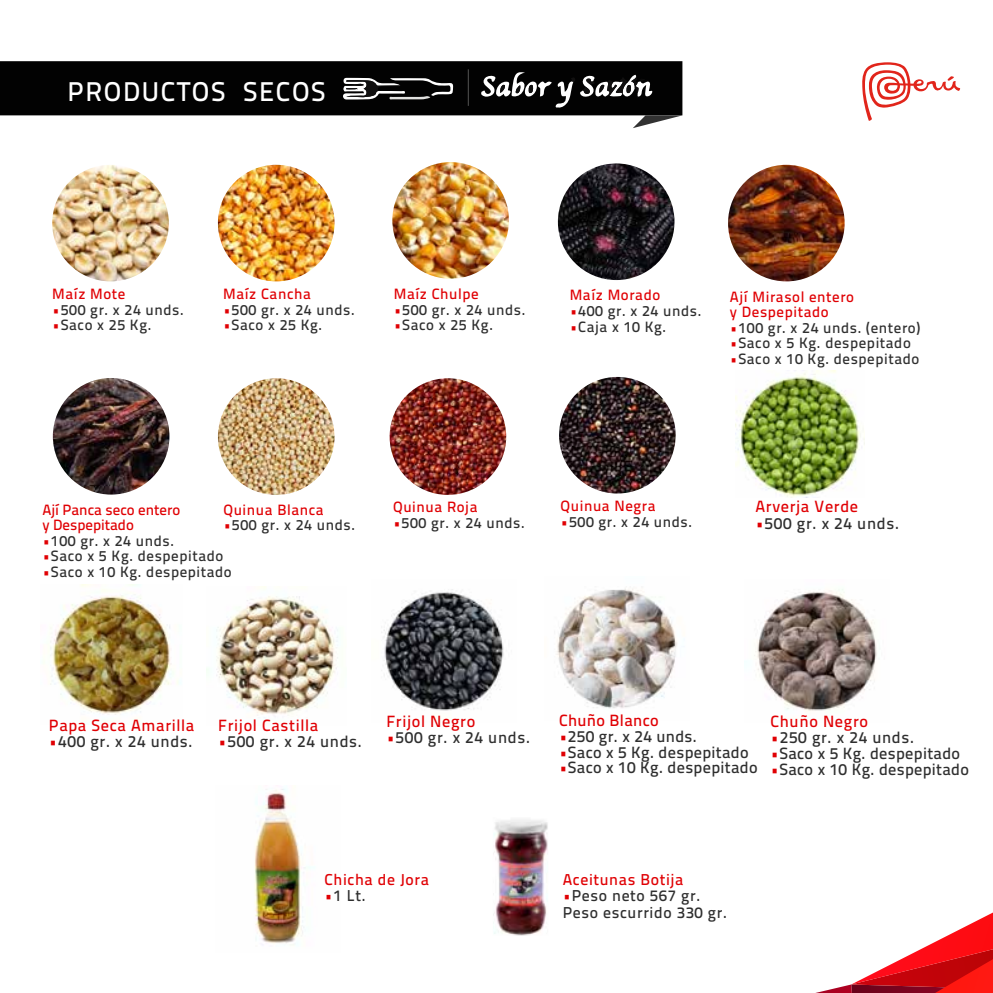
<style>
.page{position:relative;width:993px;height:993px;background:#fff}
.page>*{position:absolute;margin:0;border:0;box-sizing:border-box;transform-origin:0 0}
.t1{font:27.12px "Titillium Text 25 L 600 wt";letter-spacing:.06em;color:#fff}
.t2{font:16.28px "Titillium Text 25 L 600 wt";letter-spacing:.02em;color:#2f2f2f}
.t3{font:16.28px "Titillium Text 25 L 600 wt";letter-spacing:.04em;color:#2f2f2f}
.t4{font:16.28px "Titillium Text 25 L 600 wt";letter-spacing:.04em;color:#e00004}
.t5{font:16.28px "Titillium Text 25 L 600 wt";letter-spacing:.02em;color:#e00004}
.t6{font:15.75px/16.6px "Titillium Text 25 L 600 wt";letter-spacing:.04em;color:#2f2f2f}
.t7{font:15.75px "Titillium Text 25 L 600 wt";letter-spacing:.04em;color:#e00004}
.t8{font:14.88px "Titillium Text 25 L 600 wt";letter-spacing:.04em;color:#2f2f2f}
.t9{font:14.88px/15.6px "Titillium Text 25 L 600 wt";letter-spacing:.04em;color:#e00004}
.t10{font:14.88px/15.6px "Titillium Text 25 L 600 wt";color:#e00004}
.s1{color:#e00004}
</style>
<div class="page">
<img style="left:254px;top:788px;width:60px;height:157px">
<img style="left:493px;top:819px;width:55px;height:116px">
<svg style="left:820px;top:913px;width:172px;height:79px"></svg>
<svg style="left:862px;top:62px;width:98px;height:59px"></svg>
<svg style="left:0;top:61px;width:682px;height:67px"></svg>
<img style="left:52px;top:165px;width:117px;height:116px;border-radius:58px">
<img style="left:392px;top:162px;width:116px;height:116px;border-radius:58px">
<img style="left:557px;top:163px;width:117px;height:117px;border-radius:58px">
<img style="left:218px;top:165px;width:116px;height:116px;border-radius:58px">
<img style="left:559px;top:377px;width:116px;height:116px;border-radius:58px">
<img style="left:727px;top:165px;width:117px;height:116px;border-radius:58px">
<img style="left:218px;top:378px;width:116px;height:116px;border-radius:58px">
<img style="left:53px;top:378px;width:116px;height:116px;border-radius:58px">
<img style="left:389px;top:378px;width:117px;height:116px;border-radius:58px">
<img style="left:735px;top:370px;width:129px;height:127px">
<img style="left:50px;top:584px;width:131px;height:131px">
<img style="left:206px;top:586px;width:132px;height:132px">
<img style="left:381px;top:589px;width:123px;height:122px">
<img style="left:556px;top:588px;width:121px;height:121px">
<img style="left:744px;top:589px;width:133px;height:122px">
<h1 class="t1" style="left:67px;top:71px;width:259px">PRODUCTOS SECOS</h1>
<p class="t9" style="left:52px;top:285px;width:75px">Maíz Mote</p>
<p class="t8" style="left:52px;top:298px;width:133px"><span class="s1">•</span>500 gr. x 24 unds.</p>
<p class="t8" style="left:52px;top:313px;width:101px"><span class="s1">•</span>Saco x 25 Kg.</p>
<p class="t9" style="left:223px;top:285px;width:89px">Maíz Cancha</p>
<p class="t8" style="left:223px;top:298px;width:133px"><span class="s1">•</span>500 gr. x 24 unds.</p>
<p class="t8" style="left:223px;top:313px;width:101px"><span class="s1">•</span>Saco x 25 Kg.</p>
<p class="t9" style="left:393px;top:285px;width:86px">Maíz Chulpe</p>
<p class="t8" style="left:393px;top:298px;width:133px"><span class="s1">•</span>500 gr. x 24 unds.</p>
<p class="t8" style="left:393px;top:313px;width:101px"><span class="s1">•</span>Saco x 25 Kg.</p>
<p class="t9" style="left:569px;top:286px;width:92px">Maíz Morado</p>
<p class="t8" style="left:569px;top:299px;width:133px"><span class="s1">•</span>400 gr. x 24 unds.</p>
<p class="t8" style="left:569px;top:315px;width:98px"><span class="s1">•</span>Caja x 10 Kg.</p>
<p class="t9" style="left:729px;top:288px;width:126px">Ají Mirasol entero y Despepitado</p>
<p class="t8" style="left:729px;top:316px;width:192px"><span class="s1">•</span>100 gr. x 24 unds. (entero)</p>
<p class="t8" style="left:729px;top:332px;width:182px"><span class="s1">•</span>Saco x 5 Kg. despepitado</p>
<p class="t8" style="left:729px;top:347px;width:191px"><span class="s1">•</span>Saco x 10 Kg. despepitado</p>
<p class="t10" style="left:42px;top:500px;width:139px">Ají Panca seco entero y Despepitado</p>
<p class="t8" style="left:42px;top:529px;width:133px"><span class="s1">•</span>100 gr. x 24 unds.</p>
<p class="t8" style="left:42px;top:544px;width:182px"><span class="s1">•</span>Saco x 5 Kg. despepitado</p>
<p class="t8" style="left:42px;top:560px;width:191px"><span class="s1">•</span>Saco x 10 Kg. despepitado</p>
<p class="t9" style="left:223px;top:500px;width:102px">Quinua Blanca</p>
<p class="t8" style="left:223px;top:513px;width:133px"><span class="s1">•</span>500 gr. x 24 unds.</p>
<p class="t9" style="left:393px;top:498px;width:86px">Quinua Roja</p>
<p class="t8" style="left:393px;top:511px;width:133px"><span class="s1">•</span>500 gr. x 24 unds.</p>
<p class="t9" style="left:560px;top:497px;width:97px">Quinua Negra</p>
<p class="t8" style="left:560px;top:510px;width:133px"><span class="s1">•</span>500 gr. x 24 unds.</p>
<p class="t4" style="left:755px;top:494px;width:104px">Arverja Verde</p>
<p class="t3" style="left:755px;top:510px;width:145px"><span class="s1">•</span>500 gr. x 24 unds.</p>
<p class="t4" style="left:49px;top:712px;width:147px">Papa Seca Amarilla</p>
<p class="t3" style="left:49px;top:728px;width:145px"><span class="s1">•</span>400 gr. x 24 unds.</p>
<p class="t4" style="left:218px;top:712px;width:102px">Frijol Castilla</p>
<p class="t3" style="left:218px;top:729px;width:145px"><span class="s1">•</span>500 gr. x 24 unds.</p>
<p class="t4" style="left:386px;top:709px;width:90px">Frijol Negro</p>
<p class="t3" style="left:386px;top:725px;width:145px"><span class="s1">•</span>500 gr. x 24 unds.</p>
<p class="t5" style="left:559px;top:707px;width:101px">Chuño Blanco</p>
<p class="t2" style="left:559px;top:723px;width:139px"><span class="s1">•</span>250 gr. x 24 unds.</p>
<p class="t2" style="left:559px;top:739px;width:191px"><span class="s1">•</span>Saco x 5 Kg. despepitado</p>
<p class="t2" style="left:559px;top:755px;width:200px"><span class="s1">•</span>Saco x 10 Kg. despepitado</p>
<p class="t4" style="left:770px;top:709px;width:99px">Chuño Negro</p>
<p class="t3" style="left:770px;top:725px;width:145px"><span class="s1">•</span>250 gr. x 24 unds.</p>
<p class="t2" style="left:770px;top:740px;width:191px"><span class="s1">•</span>Saco x 5 Kg. despepitado</p>
<p class="t2" style="left:770px;top:756px;width:200px"><span class="s1">•</span>Saco x 10 Kg. despepitado</p>
<p class="t7" style="left:324px;top:866px;width:106px">Chicha de Jora</p>
<p class="t6" style="left:324px;top:886px;width:43px"><span class="s1">•</span>1 Lt.</p>
<p class="t7" style="left:562px;top:866px;width:122px">Aceitunas Botija</p>
<p class="t6" style="left:562px;top:886px;width:166px"><span class="s1">•</span>Peso neto 567 gr.<br>Peso escurrido 330 gr.</p>
</div>
